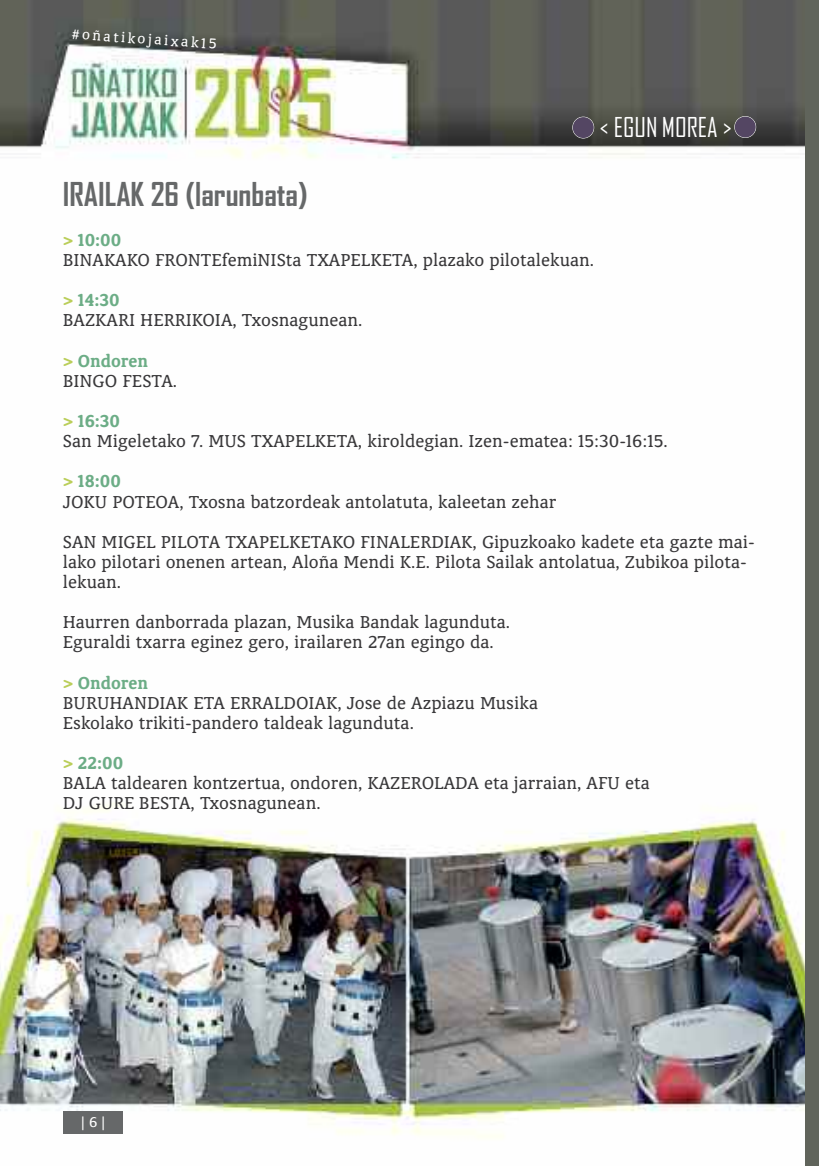
<style>
.page{position:relative;width:819px;height:1166px;background:#fff}
.page>*{position:absolute;margin:0;border:0;box-sizing:border-box;transform-origin:0 0}
.t1{font:700 31.5px "Agency FB";color:#666869}
.t2{font:26.25px "Agency FB";color:#fff}
.t3{font:19.25px/20.1px "Classic Blur";color:#39383a}
.t4{font:15.75px "Classic Blur";color:#fff}
.s1{font-weight:700;color:#bace59}
.s2{font-weight:700;color:#6cad86}
</style>
<div class="page">
<img style="left:0;top:0;width:805px;height:1138px">
<div style="left:63px;top:1111px;width:60px;height:23px;background:#666869"></div>
<div style="left:805px;top:0;width:14px;height:1166px;background:#60645b"></div>
<div style="left:572px;top:117px;width:21px;height:21px;background:#544663;border-radius:50%"></div>
<div style="left:572px;top:117px;width:22px;height:21px;border:1px solid #fff;border-radius:50%"></div>
<div style="left:734px;top:116px;width:21px;height:22px;background:#544663;border-radius:50%"></div>
<div style="left:734px;top:116px;width:22px;height:22px;border:1px solid #fff;border-radius:50%"></div>
<p class="t4" style="left:73px;top:24px;width:146px;rotate:4deg">#oñatikojaixak15</p>
<h2 class="t2" style="left:599px;top:113px;width:134px">&lt; EGUN MOREA &gt;</h2>
<h1 class="t1" style="left:63px;top:176px;width:246px">IRAILAK 26 (larunbata)</h1>
<p class="t3" style="left:63px;top:229px;width:532px"><span class="s1">&gt;</span> <span class="s2">10:00<br></span>BINAKAKO FRONTEfemiNISta TXAPELKETA, plazako pilotalekuan.</p>
<p class="t3" style="left:63px;top:289px;width:301px"><span class="s1">&gt;</span> <span class="s2">14:30<br></span>BAZKARI HERRIKOIA, Txosnagunean.</p>
<p class="t3" style="left:63px;top:350px;width:116px"><span class="s1">&gt;</span> <span class="s2">Ondoren<br></span>BINGO FESTA.</p>
<p class="t3" style="left:63px;top:410px;width:606px"><span class="s1">&gt;</span> <span class="s2">16:30<br></span>San Migeletako 7. MUS TXAPELKETA, kiroldegian. Izen-ematea: 15:30-16:15.</p>
<p class="t3" style="left:63px;top:471px;width:495px"><span class="s1">&gt;</span> <span class="s2">18:00<br></span>JOKU POTEOA, Txosna batzordeak antolatuta, kaleetan zehar</p>
<p class="t3" style="left:63px;top:531px;width:693px">SAN MIGEL PILOTA TXAPELKETAKO FINALERDIAK, Gipuzkoako kadete eta gazte mai&shy;lako pilotari onenen artean, Aloña Mendi K.E. Pilota Sailak antolatua, Zubikoa pilota&shy;lekuan.</p>
<p class="t3" style="left:63px;top:611px;width:449px">Haurren danborrada plazan, Musika Bandak lagunduta.<br>Eguraldi txarra eginez gero, irailaren 27an egingo da.</p>
<p class="t3" style="left:63px;top:672px;width:477px"><span class="s1">&gt;</span> <span class="s2">Ondoren<br></span>BURUHANDIAK ETA ERRALDOIAK, Jose de Azpiazu Musika<br>Eskolako trikiti-pandero taldeak lagunduta.</p>
<p class="t3" style="left:63px;top:752px;width:588px"><span class="s1">&gt;</span> <span class="s2">22:00<br></span>BALA taldearen kontzertua, ondoren, KAZEROLADA eta jarraian, AFU eta<br>DJ GURE BESTA, Txosnagunean.</p>
<p class="t4" style="left:81px;top:1112px;width:25px">|6|</p>
</div>
